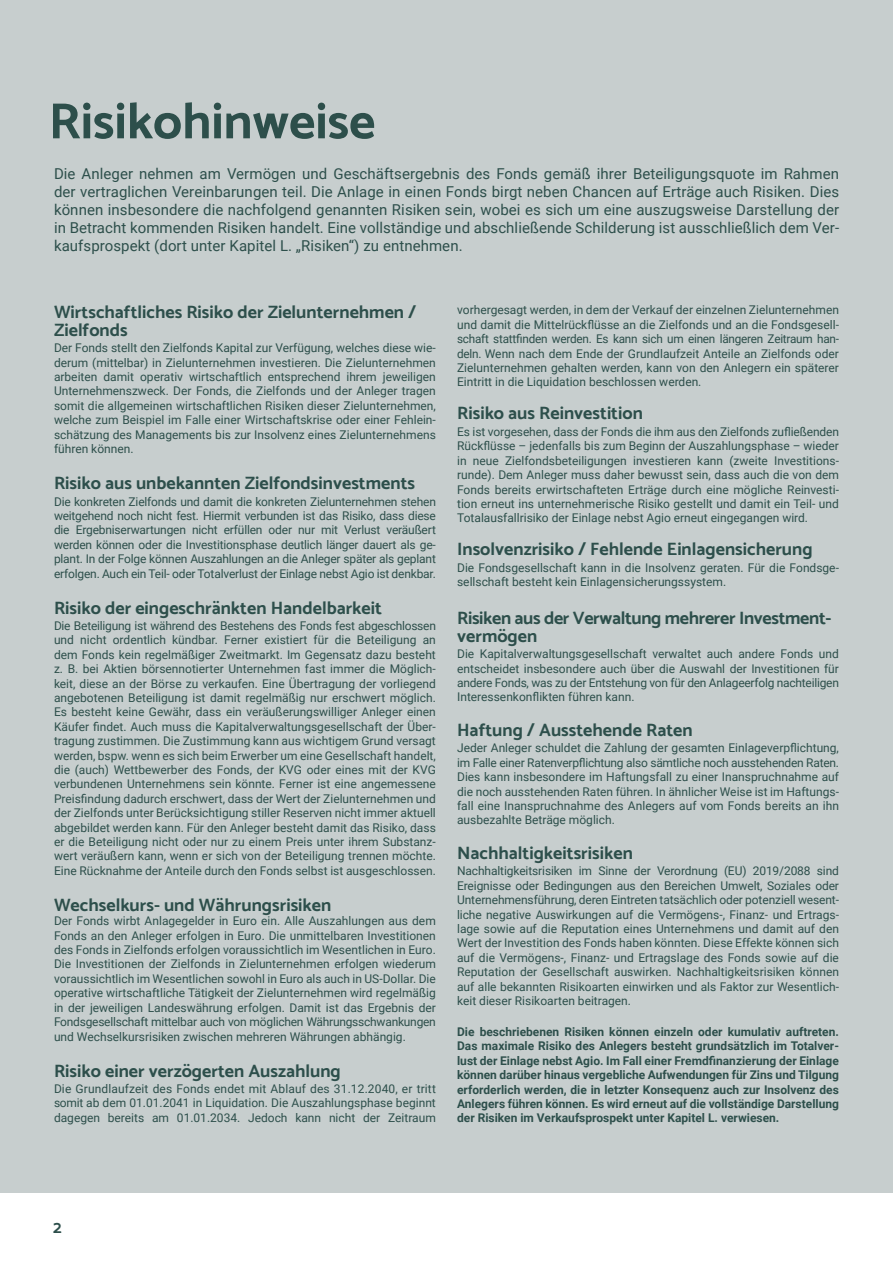
<style>
.page{position:relative;width:893px;height:1263px;background:#fff}
.page>*{position:absolute;margin:0;border:0;box-sizing:border-box;transform-origin:0 0}
.t1{font:700 51px "Catamaran";color:#2d4f4b}
.t2{font:700 18px/18px "Catamaran";color:#2d4f4b}
.t3{font:700 18px/18px "Catamaran";letter-spacing:-.02em;color:#2d4f4b}
.t4{font:700 17.55px "Catamaran";color:#2d4f4b}
.t5{font:15px/18px "Roboto";letter-spacing:.005em;color:#2d4f4b;text-align:justify}
.t6{font:12px/14.4px "Roboto";color:#2d4f4b;text-align:justify}
.t7{font:700 12px/14.4px "Roboto";color:#2d4f4b;text-align:justify}
</style>
<div class="page">
<div style="left:0;top:0;width:893px;height:1193px;background:#c7cece"></div>
<h1 class="t1" style="left:49px;top:93px;width:328px">Risikohinweise</h1>
<p class="t5" style="left:54px;top:166px;width:787px">Die Anleger nehmen am Vermögen und Geschäftsergebnis des Fonds gemäß ihrer Beteiligungsquote im Rahmen der vertraglichen Vereinbarungen teil. Die Anlage in einen Fonds birgt neben Chancen auf Erträge auch Risiken. Dies können insbesondere die nachfolgend genannten Risiken sein, wobei es sich um eine auszugsweise Darstellung der in Betracht kommenden Risiken handelt. Eine vollständige und abschließende Schilderung ist ausschließlich dem Ver&shy;kaufsprospekt (dort unter Kapitel L. „Risiken“) zu entnehmen.</p>
<h2 class="t2" style="left:54px;top:303px;width:364px">Wirtschaftliches Risiko der Zielunternehmen /<br>Zielfonds</h2>
<p class="t6" style="left:54px;top:342px;width:383px">Der Fonds stellt den Zielfonds Kapital zur Verfügung, welches diese wie&shy;derum (mittelbar) in Zielunternehmen investieren. Die Zielunternehmen arbeiten damit operativ wirtschaftlich entsprechend ihrem jeweiligen Unternehmenszweck. Der Fonds, die Zielfonds und der Anleger tragen somit die allgemeinen wirtschaftlichen Risiken dieser Zielunternehmen, welche zum Beispiel im Falle einer Wirtschaftskrise oder einer Fehlein&shy;schätzung des Managements bis zur Insolvenz eines Zielunternehmens führen können.</p>
<h2 class="t2" style="left:54px;top:474px;width:363px">Risiko aus unbekannten Zielfondsinvestments</h2>
<p class="t6" style="left:54px;top:495px;width:383px">Die konkreten Zielfonds und damit die konkreten Zielunternehmen stehen weitgehend noch nicht fest. Hiermit verbunden ist das Risiko, dass diese die Ergebniserwartungen nicht erfüllen oder nur mit Verlust veräußert werden können oder die Investitionsphase deutlich länger dauert als ge&shy;plant. In der Folge können Auszahlungen an die Anleger später als geplant erfolgen. Auch ein Teil- oder Totalverlust der Einlage nebst Agio ist denkbar.</p>
<h2 class="t2" style="left:54px;top:599px;width:330px">Risiko der eingeschränkten Handelbarkeit</h2>
<p class="t6" style="left:54px;top:619px;width:383px">Die Beteiligung ist während des Bestehens des Fonds fest abgeschlossen und nicht ordentlich kündbar. Ferner existiert für die Beteiligung an dem Fonds kein regelmäßiger Zweitmarkt. Im Gegensatz dazu besteht z. B. bei Aktien börsennotierter Unternehmen fast immer die Möglich&shy;keit, diese an der Börse zu verkaufen. Eine Übertragung der vorliegend angebotenen Beteiligung ist damit regelmäßig nur erschwert möglich.<br>Es besteht keine Gewähr, dass ein veräußerungswilliger Anleger einen Käufer findet. Auch muss die Kapitalverwaltungsgesellschaft der Über&shy;tragung zustimmen. Die Zustimmung kann aus wichtigem Grund versagt werden, bspw. wenn es sich beim Erwerber um eine Gesellschaft handelt, die (auch) Wettbewerber des Fonds, der KVG oder eines mit der KVG verbundenen Unternehmens sein könnte. Ferner ist eine angemessene Preisfindung dadurch erschwert, dass der Wert der Zielunternehmen und der Zielfonds unter Berücksichtigung stiller Reserven nicht immer aktuell abgebildet werden kann. Für den Anleger besteht damit das Risiko, dass er die Beteiligung nicht oder nur zu einem Preis unter ihrem Substanz&shy;wert veräußern kann, wenn er sich von der Beteiligung trennen möchte.<br>Eine Rücknahme der Anteile durch den Fonds selbst ist ausgeschlossen.</p>
<h2 class="t2" style="left:54px;top:896px;width:279px">Wechselkurs- und Währungsrisiken</h2>
<p class="t6" style="left:54px;top:915px;width:383px">Der Fonds wirbt Anlagegelder in Euro ein. Alle Auszahlungen aus dem Fonds an den Anleger erfolgen in Euro. Die unmittelbaren Investitionen des Fonds in Zielfonds erfolgen voraussichtlich im Wesentlichen in Euro.<br>Die Investitionen der Zielfonds in Zielunternehmen erfolgen wiederum voraussichtlich im Wesentlichen sowohl in Euro als auch in US-Dollar. Die operative wirtschaftliche Tätigkeit der Zielunternehmen wird regelmäßig in der jeweiligen Landeswährung erfolgen. Damit ist das Ergebnis der Fondsgesellschaft mittelbar auch von möglichen Währungsschwankungen und Wechselkursrisiken zwischen mehreren Währungen abhängig.</p>
<h2 class="t2" style="left:54px;top:1062px;width:288px">Risiko einer verzögerten Auszahlung</h2>
<p class="t6" style="left:54px;top:1082px;width:383px">Die Grundlaufzeit des Fonds endet mit Ablauf des 31.12.2040, er tritt somit ab dem 01.01.2041 in Liquidation. Die Auszahlungsphase beginnt dagegen bereits am 01.01.2034. Jedoch kann nicht der Zeitraum</p>
<p class="t6" style="left:457px;top:304px;width:383px">vorhergesagt werden, in dem der Verkauf der einzelnen Zielunternehmen und damit die Mittelrückflüsse an die Zielfonds und an die Fondsgesell&shy;schaft stattfinden werden. Es kann sich um einen längeren Zeitraum han&shy;deln. Wenn nach dem Ende der Grundlaufzeit Anteile an Zielfonds oder Zielunternehmen gehalten werden, kann von den Anlegern ein späterer Eintritt in die Liquidation beschlossen werden.</p>
<h2 class="t2" style="left:457px;top:405px;width:187px">Risiko aus Reinvestition</h2>
<p class="t6" style="left:457px;top:425px;width:383px">Es ist vorgesehen, dass der Fonds die ihm aus den Zielfonds zufließenden Rückflüsse – jedenfalls bis zum Beginn der Auszahlungsphase – wieder in neue Zielfondsbeteiligungen investieren kann (zweite Investitions&shy;runde). Dem Anleger muss daher bewusst sein, dass auch die von dem Fonds bereits erwirtschafteten Erträge durch eine mögliche Reinvesti&shy;tion erneut ins unternehmerische Risiko gestellt und damit ein Teil- und Totalausfallrisiko der Einlage nebst Agio erneut eingegangen wird.</p>
<h2 class="t2" style="left:457px;top:540px;width:357px">Insolvenzrisiko / Fehlende Einlagensicherung</h2>
<p class="t6" style="left:457px;top:561px;width:383px">Die Fondsgesellschaft kann in die Insolvenz geraten. Für die Fondsge&shy;sellschaft besteht kein Einlagensicherungssystem.</p>
<h2 class="t3" style="left:457px;top:609px;width:376px">Risiken aus der Verwaltung mehrerer Investment&shy;vermögen</h2>
<p class="t6" style="left:457px;top:648px;width:383px">Die Kapitalverwaltungsgesellschaft verwaltet auch andere Fonds und entscheidet insbesondere auch über die Auswahl der Investitionen für andere Fonds, was zu der Entstehung von für den Anlageerfolg nachteiligen Interessenkonflikten führen kann.</p>
<h2 class="t2" style="left:457px;top:721px;width:237px">Haftung / Ausstehende Raten</h2>
<p class="t6" style="left:457px;top:742px;width:383px">Jeder Anleger schuldet die Zahlung der gesamten Einlageverpflichtung, im Falle einer Ratenverpflichtung also sämtliche noch ausstehenden Raten.<br>Dies kann insbesondere im Haftungsfall zu einer Inanspruchnahme auf die noch ausstehenden Raten führen. In ähnlicher Weise ist im Haftungs&shy;fall eine Inanspruchnahme des Anlegers auf vom Fonds bereits an ihn ausbezahlte Beträge möglich.</p>
<h2 class="t2" style="left:457px;top:844px;width:177px">Nachhaltigkeitsrisiken</h2>
<p class="t6" style="left:457px;top:865px;width:383px">Nachhaltigkeitsrisiken im Sinne der Verordnung (EU) 2019/2088 sind Ereignisse oder Bedingungen aus den Bereichen Umwelt, Soziales oder Unternehmensführung, deren Eintreten tatsächlich oder potenziell wesent&shy;liche negative Auswirkungen auf die Vermögens-, Finanz- und Ertrags&shy;lage sowie auf die Reputation eines Unternehmens und damit auf den Wert der Investition des Fonds haben könnten. Diese Effekte können sich auf die Vermögens-, Finanz- und Ertragslage des Fonds sowie auf die Reputation der Gesellschaft auswirken. Nachhaltigkeitsrisiken können auf alle bekannten Risikoarten einwirken und als Faktor zur Wesentlich&shy;keit dieser Risikoarten beitragen.</p>
<p class="t7" style="left:457px;top:1025px;width:383px">Die beschriebenen Risiken können einzeln oder kumulativ auftreten.<br>Das maximale Risiko des Anlegers besteht grundsätzlich im Totalver&shy;lust der Einlage nebst Agio. Im Fall einer Fremdfinanzierung der Einlage können darüber hinaus vergebliche Aufwendungen für Zins und Tilgung erforderlich werden, die in letzter Konsequenz auch zur Insolvenz des Anlegers führen können. Es wird erneut auf die vollständige Darstellung der Risiken im Verkaufsprospekt unter Kapitel L. verwiesen.</p>
<h3 class="t4" style="left:53px;top:1218px;width:10px">2</h3>
</div>
